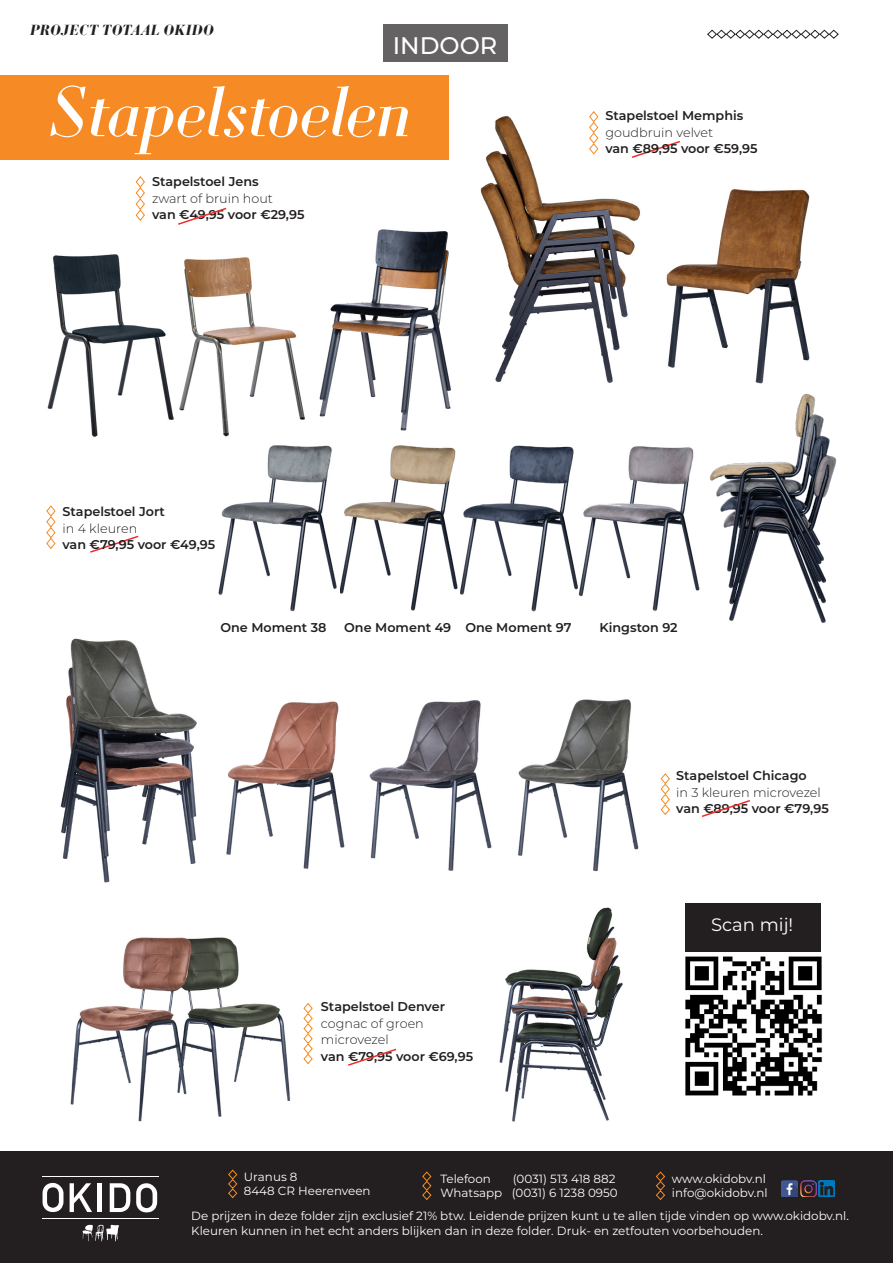
<style>
.page{position:relative;width:893px;height:1263px;background:#fff}
.page>*{position:absolute;margin:0;border:0;box-sizing:border-box;transform-origin:0 0}
.t1{font:italic 72.75px "Louvette Display";letter-spacing:-.015em;color:#fff}
.t2{font:500 24px "Montserrat";color:#fff}
.t3{font:18px "Montserrat";color:#fff}
.t4{font:italic 700 15px "Louvette Display";letter-spacing:.03em;color:#231f20}
.t5{font:600 12.75px "Montserrat";color:#231f20}
.t6{font:300 12.75px "Montserrat";color:#231f20}
.t7{font:11.85px/14.2px "Montserrat";color:#fff}
</style>
<div class="page">
<div style="left:0;top:1152px;width:893px;height:111px;background:#231f20"></div>
<svg style="left:228px;top:1169px;width:10px;height:30px"></svg>
<svg style="left:422px;top:1171px;width:10px;height:29px"></svg>
<svg style="left:656px;top:1171px;width:9px;height:29px"></svg>
<img style="left:781px;top:1180px;width:35px;height:17px">
<img style="left:818px;top:1180px;width:17px;height:17px">
<div style="left:383px;top:25px;width:125px;height:37px;background:#656263"></div>
<img style="left:480px;top:115px;width:161px;height:268px">
<img style="left:226px;top:701px;width:119px;height:168px">
<div style="left:0;top:76px;width:448px;height:84px;background:#f68b25"></div>
<svg style="left:46px;top:505px;width:10px;height:44px"></svg>
<svg style="left:660px;top:773px;width:10px;height:42px"></svg>
<img style="left:499px;top:907px;width:124px;height:215px">
<img style="left:340px;top:445px;width:295px;height:167px">
<img style="left:47px;top:254px;width:127px;height:183px">
<img style="left:70px;top:937px;width:220px;height:185px">
<svg style="left:303px;top:1003px;width:10px;height:62px"></svg>
<svg style="left:90px;top:535px;width:49px;height:18px"></svg>
<img style="left:218px;top:445px;width:119px;height:167px">
<svg style="left:135px;top:176px;width:10px;height:45px"></svg>
<svg style="left:702px;top:800px;width:48px;height:17px"></svg>
<img style="left:369px;top:699px;width:270px;height:173px">
<img style="left:60px;top:638px;width:137px;height:245px">
<svg style="left:630px;top:140px;width:50px;height:19px"></svg>
<img style="left:635px;top:379px;width:202px;height:244px">
<img style="left:685px;top:956px;width:137px;height:140px">
<div style="left:685px;top:903px;width:136px;height:49px;background:#231f20"></div>
<img style="left:659px;top:189px;width:171px;height:200px">
<img style="left:179px;top:257px;width:126px;height:180px">
<img style="left:319px;top:229px;width:132px;height:202px">
<svg style="left:178px;top:207px;width:49px;height:18px"></svg>
<svg style="left:589px;top:111px;width:10px;height:44px"></svg>
<svg style="left:348px;top:1048px;width:49px;height:18px"></svg>
<svg style="left:70px;top:1183px;width:22px;height:29px"></svg>
<hr style="left:98px;top:1183px;width:4px;height:29px;background:#fff">
<svg style="left:110px;top:1183px;width:47px;height:29px"></svg>
<svg style="left:42px;top:1183px;width:21px;height:29px"></svg>
<hr style="left:43px;top:1176px;width:116px;height:1px;background:#fff">
<hr style="left:43px;top:1218px;width:116px;height:1px;background:#fff">
<svg style="left:82px;top:1225px;width:37px;height:16px"></svg>
<svg style="left:707px;top:29px;width:132px;height:10px"></svg>
<p class="t4" style="left:30px;top:22px;width:185px">PROJECT TOTAAL OKIDO</p>
<p class="t2" style="left:393px;top:28px;width:106px">INDOOR</p>
<p class="t1" style="left:49px;top:70px;width:363px">Stapelstoelen</p>
<p class="t5" style="left:152px;top:172px;width:108px">Stapelstoel Jens</p>
<p class="t6" style="left:152px;top:189px;width:122px">zwart of bruin hout</p>
<p class="t5" style="left:152px;top:205px;width:154px">van €49,95 voor €29,95</p>
<p class="t5" style="left:605px;top:106px;width:139px">Stapelstoel Memphis</p>
<p class="t6" style="left:605px;top:123px;width:109px">goudbruin velvet</p>
<p class="t5" style="left:605px;top:139px;width:154px">van €89,95 voor €59,95</p>
<p class="t5" style="left:63px;top:502px;width:104px">Stapelstoel Jort</p>
<p class="t6" style="left:63px;top:519px;width:76px">in 4 kleuren</p>
<p class="t5" style="left:63px;top:535px;width:154px">van €79,95 voor €49,95</p>
<p class="t5" style="left:220px;top:618px;width:108px">One Moment 38</p>
<p class="t5" style="left:344px;top:618px;width:229px">One Moment 49 One Moment 97</p>
<p class="t5" style="left:600px;top:618px;width:80px">Kingston 92</p>
<p class="t5" style="left:676px;top:766px;width:132px">Stapelstoel Chicago</p>
<p class="t6" style="left:676px;top:783px;width:146px">in 3 kleuren microvezel</p>
<p class="t5" style="left:676px;top:799px;width:154px">van €89,95 voor €79,95</p>
<p class="t5" style="left:321px;top:997px;width:126px">Stapelstoel Denver</p>
<p class="t6" style="left:321px;top:1014px;width:104px">cognac of groen</p>
<p class="t6" style="left:321px;top:1031px;width:69px">microvezel</p>
<p class="t5" style="left:321px;top:1047px;width:154px">van €79,95 voor €69,95</p>
<p class="t3" style="left:711px;top:913px;width:84px">Scan mij!</p>
<p class="t7" style="left:244px;top:1169px;width:55px">Uranus 8</p>
<p class="t7" style="left:244px;top:1184px;width:128px">8448 CR Heerenveen</p>
<p class="t7" style="left:440px;top:1171px;width:52px">Telefoon</p>
<p class="t7" style="left:513px;top:1171px;width:104px">(0031) 513 418 882</p>
<p class="t7" style="left:440px;top:1185px;width:179px">Whatsapp (0031) 6 1238 0950</p>
<p class="t7" style="left:672px;top:1171px;width:96px">www.okidobv.nl</p>
<p class="t7" style="left:672px;top:1185px;width:97px">info@okidobv.nl</p>
<p class="t7" style="left:191px;top:1209px;width:659px">De prijzen in deze folder zijn exclusief 21% btw. Leidende prijzen kunt u te allen tijde vinden op www.okidobv.nl.<br>Kleuren kunnen in het echt anders blijken dan in deze folder. Druk- en zetfouten voorbehouden.</p>
</div>
